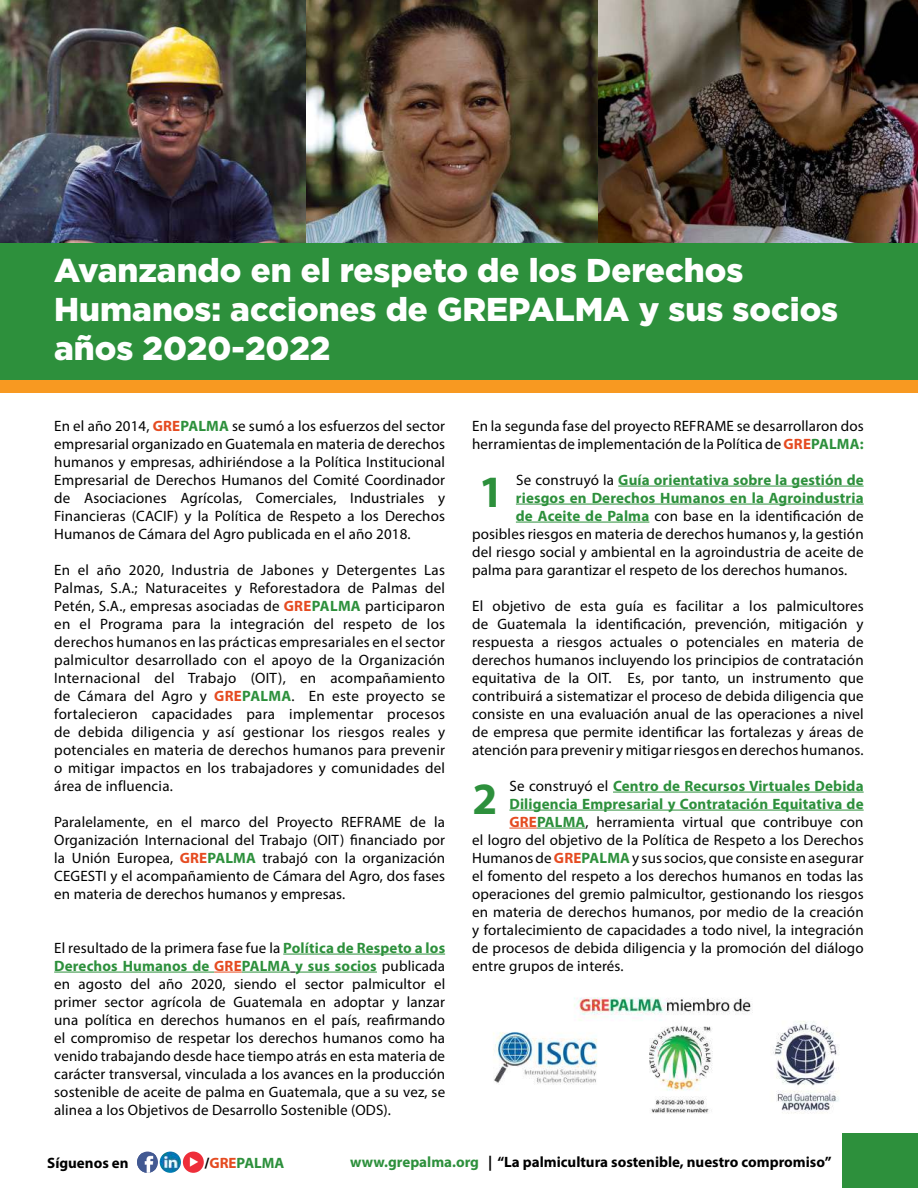
<style>
.page{position:relative;width:918px;height:1188px;background:#fff}
.page>*{position:absolute;margin:0;border:0;box-sizing:border-box;transform-origin:0 0}
.t1{font:700 45px "Myriad Pro";color:#2d903c}
.t2{font:900 33px/39px "Gotham";color:#fff}
.t3{font:15px/18px "Myriad Pro";letter-spacing:.01em;color:#000;text-align:justify}
.t4{font:700 15px "Myriad Pro";letter-spacing:.01em;color:#2d903c}
.t5{font:700 15px "Myriad Pro";color:#000}
.s1{font-weight:700;color:#e54b21}
.s2{font-weight:700;color:#2d903c}
.s3{font-weight:400;color:#000}
.s4{color:#000}
.s5{color:#e54b21}
.s6{color:#2d903c}
</style>
<div class="page">
<img style="left:183px;top:1152px;width:21px;height:21px;border-radius:11px">
<svg style="left:137px;top:1152px;width:21px;height:21px"></svg>
<img style="left:137px;top:1153px;width:19px;height:20px">
<img style="left:160px;top:1152px;width:21px;height:21px;border-radius:11px">
<div style="left:842px;top:1133px;width:76px;height:55px;background:#2d903c"></div>
<img style="left:306px;top:0;width:292px;height:243px">
<img style="left:598px;top:0;width:320px;height:243px">
<img style="left:0;top:0;width:306px;height:243px">
<hr style="left:283px;top:954px;width:162px;height:1px;background:#2d903c">
<hr style="left:54px;top:972px;width:160px;height:1px;background:#2d903c">
<svg style="left:214px;top:972px;width:28px;height:1px"></svg>
<hr style="left:242px;top:972px;width:48px;height:1px;background:#2d903c">
<hr style="left:295px;top:972px;width:82px;height:1px;background:#2d903c">
<hr style="left:618px;top:486px;width:246px;height:1px;background:#2d903c">
<hr style="left:516px;top:504px;width:348px;height:1px;background:#2d903c">
<hr style="left:516px;top:522px;width:133px;height:1px;background:#2d903c">
<hr style="left:613px;top:792px;width:251px;height:1px;background:#2d903c">
<hr style="left:509px;top:810px;width:355px;height:1px;background:#2d903c">
<svg style="left:509px;top:828px;width:28px;height:1px"></svg>
<hr style="left:537px;top:828px;width:49px;height:1px;background:#2d903c">
<div style="left:0;top:243px;width:918px;height:137px;background:#2d903c"></div>
<div style="left:0;top:380px;width:918px;height:13px;background:#f89921"></div>
<img style="left:493px;top:997px;width:346px;height:117px">
<h2 class="t2" style="left:54px;top:251px;width:786px">Avanzando en el respeto de los Derechos<br>Humanos: acciones de GREPALMA y sus socios años 2020-2022</h2>
<p class="t3" style="left:54px;top:416px;width:392px">En el año 2014, <span class="s1">GRE</span><span class="s2">PALMA</span> se sumó a los esfuerzos del sector empresarial organizado en Guatemala en materia de derechos humanos y empresas, adhiriéndose a la Política Institucional Empresarial de Derechos Humanos del Comité Coordinador de Asociaciones Agrícolas, Comerciales, Industriales y Financieras (CACIF) y la Política de Respeto a los Derechos Humanos de Cámara del Agro publicada en el año 2018.</p>
<p class="t3" style="left:54px;top:560px;width:392px">En el año 2020, Industria de Jabones y Detergentes Las Palmas, S.A.; Naturaceites y Reforestadora de Palmas del Petén, S.A., empresas asociadas de <span class="s1">GRE</span><span class="s2">PALMA</span> participaron en el Programa para la integración del respeto de los derechos humanos en las prácticas empresariales en el sector palmicultor desarrollado con el apoyo de la Organización Internacional del Trabajo (OIT), en acompañamiento de Cámara del Agro y <span class="s1">GRE</span><span class="s2">PALMA</span>. En este proyecto se fortalecieron capacidades para implementar procesos de debida diligencia y así gestionar los riesgos reales y potenciales en materia de derechos humanos para prevenir o mitigar impactos en los trabajadores y comunidades del área de influencia.</p>
<p class="t3" style="left:54px;top:812px;width:392px">Paralelamente, en el marco del Proyecto REFRAME de la Organización Internacional del Trabajo (OIT) financiado por la Unión Europea, <span class="s1">GRE</span><span class="s2">PALMA</span> trabajó con la organización CEGESTI y el acompañamiento de Cámara del Agro, dos fases en materia de derechos humanos y empresas.</p>
<p class="t3" style="left:54px;top:938px;width:393px">El resultado de la primera fase fue la <span class="s2">Política de Respeto a los Derechos Humanos de</span> <span class="s1">GRE</span><span class="s2">PALMA y sus socios</span> publicada en agosto del año 2020, siendo el sector palmicultor el primer sector agrícola de Guatemala en adoptar y lanzar una política en derechos humanos en el país, reafirmando el compromiso de respetar los derechos humanos como ha venido trabajando desde hace tiempo atrás en esta materia de carácter transversal, vinculada a los avances en la producción sostenible de aceite de palma en Guatemala, que a su vez, se alinea a los Objetivos de Desarrollo Sostenible (ODS).</p>
<p class="t3" style="left:472px;top:416px;width:393px">En la segunda fase del proyecto REFRAME se desarrollaron dos herramientas de implementación de la Política de <span class="s1">GRE</span><span class="s2">PALMA:</span></p>
<h1 class="t1" style="left:479px;top:462px;width:26px">1</h1>
<p class="t4" style="left:516px;top:470px;width:349px"><span class="s3">Se construyó la</span> Guía orientativa sobre la gestión de</p>
<p class="t4" style="left:516px;top:488px;width:349px">riesgos en Derechos Humanos en la Agroindustria</p>
<p class="t3" style="left:516px;top:506px;width:349px"><span class="s2">de Aceite de Palma</span> con base en la identificación de</p>
<p class="t3" style="left:472px;top:524px;width:393px">posibles riesgos en materia de derechos humanos y, la gestión</p>
<p class="t3" style="left:472px;top:542px;width:393px">del riesgo social y ambiental en la agroindustria de aceite de</p>
<p class="t3" style="left:472px;top:560px;width:377px">palma para garantizar el respeto de los derechos humanos.</p>
<p class="t3" style="left:472px;top:596px;width:393px">El objetivo de esta guía es facilitar a los palmicultores de Guatemala la identificación, prevención, mitigación y respuesta a riesgos actuales o potenciales en materia de derechos humanos incluyendo los principios de contratación equitativa de la OIT. Es, por tanto, un instrumento que contribuirá a sistematizar el proceso de debida diligencia que consiste en una evaluación anual de las operaciones a nivel de empresa que permite identificar las fortalezas y áreas de atención para prevenir y mitigar riesgos en derechos humanos.</p>
<p class="t4" style="left:509px;top:776px;width:356px"><span class="s3">Se construyó el</span> Centro de Recursos Virtuales Debida</p>
<p class="t4" style="left:509px;top:794px;width:356px">Diligencia Empresarial y Contratación Equitativa de</p>
<p class="t3" style="left:509px;top:812px;width:356px"><span class="s1">GRE</span><span class="s2">PALMA</span>, herramienta virtual que contribuye con</p>
<p class="t3" style="left:472px;top:830px;width:393px">el logro del objetivo de la Política de Respeto a los Derechos</p>
<p class="t3" style="left:472px;top:848px;width:393px">Humanos de <span class="s1">GRE</span><span class="s2">PALMA</span> y sus socios, que consiste en asegurar</p>
<p class="t3" style="left:472px;top:866px;width:393px">el fomento del respeto a los derechos humanos en todas las</p>
<p class="t3" style="left:472px;top:884px;width:393px">operaciones del gremio palmicultor, gestionando los riesgos</p>
<p class="t3" style="left:472px;top:902px;width:393px">en materia de derechos humanos, por medio de la creación</p>
<p class="t3" style="left:472px;top:920px;width:393px">y fortalecimiento de capacidades a todo nivel, la integración</p>
<p class="t3" style="left:472px;top:938px;width:393px">de procesos de debida diligencia y la promoción del diálogo</p>
<p class="t3" style="left:472px;top:956px;width:153px">entre grupos de interés.</p>
<h1 class="t1" style="left:472px;top:769px;width:26px">2</h1>
<p class="t5" style="left:47px;top:1153px;width:83px">Síguenos en</p>
<p class="t4" style="left:205px;top:1153px;width:81px"><span class="s4">/</span><span class="s5">GRE</span>PALMA</p>
<p class="t5" style="left:350px;top:1152px;width:483px"><span class="s6">www.grepalma.org</span> | “La palmicultura sostenible, nuestro compromiso”</p>
</div>
